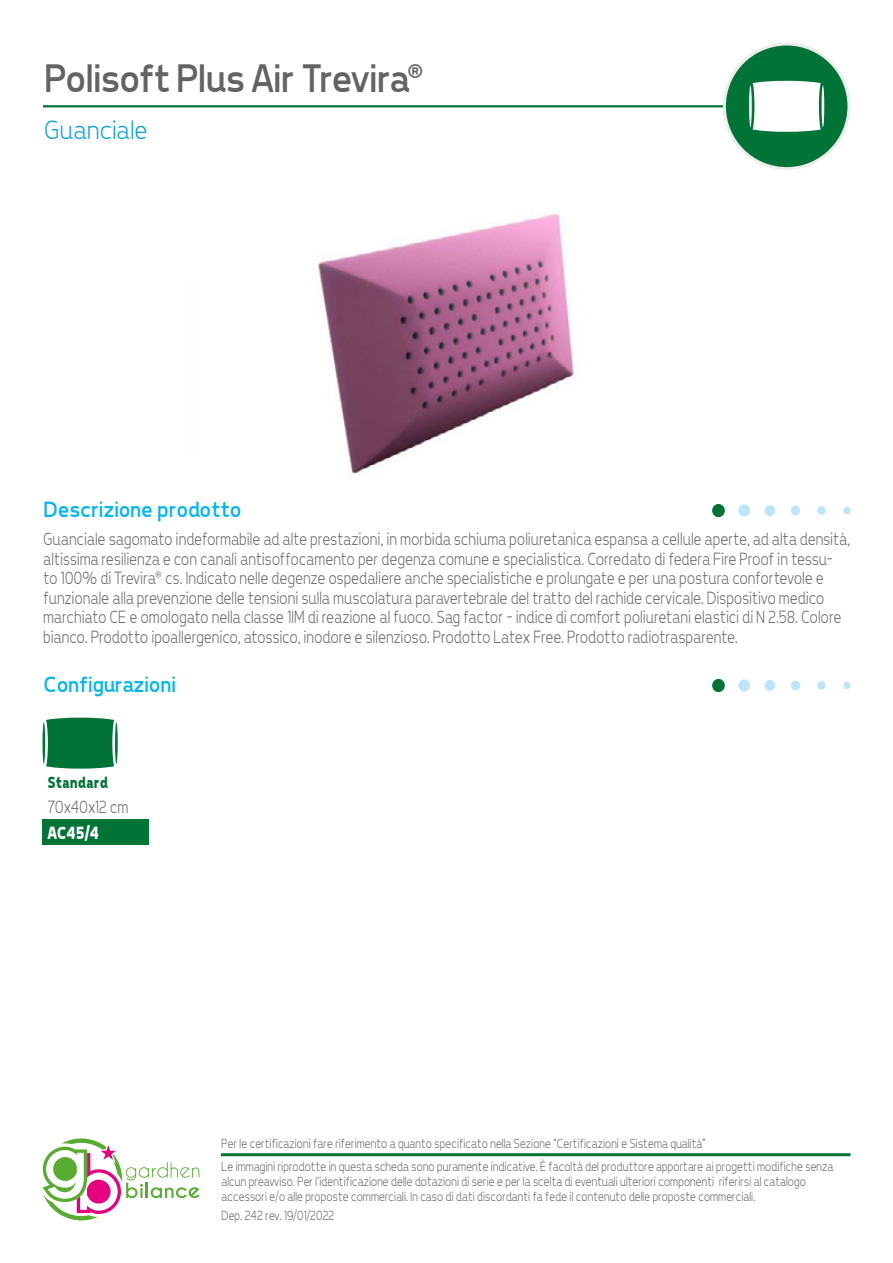
<style>
.page{position:relative;width:893px;height:1263px;background:#fff}
.page>*{position:absolute;margin:0;border:0;box-sizing:border-box;transform-origin:0 0}
.Titolo-Paragrafo{font:40.5px "Tepeno Sans";letter-spacing:-.02em;color:#646363}
.t1{font:300 27px "Tepeno Sans";letter-spacing:.01em;color:#009fe3}
.Titolo-Paragrafo-2{font:22.5px "Tepeno Sans";color:#00b6ed}
.t2{font:300 18px/19.5px "Tepeno Sans";color:#646363;scale:.9 1}
.t3{font:700 18px "Tepeno Sans";color:#fff;scale:.9 1}
.t4{font:700 16.5px "Tepeno Sans";letter-spacing:.01em;color:#007337;scale:.9 1}
.Testo-Min{font:300 13.5px/15px "Tepeno Sans";color:#646363;scale:.9 1}
</style>
<div class="page">
<hr style="left:43px;top:105px;width:739px;height:2px;background:#007337">
<div style="left:724px;top:44px;width:125px;height:125px;background:#007337;border-radius:50%"></div>
<div style="left:723px;top:43px;width:127px;height:127px;border:3px solid #ededed;border-radius:50%"></div>
<svg style="left:43px;top:1138px;width:157px;height:83px"></svg>
<svg style="left:753px;top:81px;width:68px;height:51px;background:#eff6f2"></svg>
<hr style="left:822px;top:85px;width:2px;height:42px;background:#fff;border-radius:50%">
<hr style="left:749px;top:85px;width:3px;height:42px;background:#fff;border-radius:50%">
<img style="left:318px;top:210px;width:256px;height:264px">
<hr style="left:221px;top:1153px;width:629px;height:3px;background:#007337">
<div style="left:843px;top:507px;width:7px;height:7px;background:#bce4fa;border-radius:50%"></div>
<div style="left:817px;top:506px;width:8px;height:9px;background:#bce4fa;border-radius:50%"></div>
<div style="left:791px;top:506px;width:9px;height:9px;background:#bce4fa;border-radius:50%"></div>
<div style="left:764px;top:505px;width:11px;height:11px;background:#bce4fa;border-radius:50%"></div>
<div style="left:738px;top:504px;width:12px;height:13px;background:#bce4fa;border-radius:50%"></div>
<div style="left:712px;top:504px;width:13px;height:13px;background:#007337;border-radius:50%"></div>
<div style="left:43px;top:820px;width:106px;height:25px;background:#007337"></div>
<svg style="left:46px;top:718px;width:68px;height:51px;background:#107b43"></svg>
<hr style="left:115px;top:722px;width:3px;height:42px;background:#007337;border-radius:50%">
<hr style="left:43px;top:722px;width:2px;height:42px;background:#007337;border-radius:50%">
<div style="left:843px;top:682px;width:7px;height:7px;background:#bce4fa;border-radius:50%"></div>
<div style="left:817px;top:681px;width:8px;height:9px;background:#bce4fa;border-radius:50%"></div>
<div style="left:791px;top:680px;width:9px;height:10px;background:#bce4fa;border-radius:50%"></div>
<div style="left:764px;top:680px;width:11px;height:11px;background:#bce4fa;border-radius:50%"></div>
<div style="left:738px;top:679px;width:12px;height:13px;background:#bce4fa;border-radius:50%"></div>
<div style="left:712px;top:679px;width:13px;height:13px;background:#007337;border-radius:50%"></div>
<p class="Titolo-Paragrafo" style="left:43px;top:55px;width:381px">Polisoft Plus Air Trevira<sup>®</sup></p>
<h2 class="t1" style="left:43px;top:114px;width:105px">Guanciale</h2>
<p class="Titolo-Paragrafo-2" style="left:43px;top:496px;width:199px">Descrizione prodotto</p>
<p class="t2" style="left:43px;top:529px;width:898px">Guanciale sagomato indeformabile ad alte prestazioni, in morbida schiuma poliuretanica espansa a cellule aperte, ad alta densità, altissima resilienza e con canali antisoffocamento per degenza comune e specialistica. Corredato di federa Fire Proof in tessu&shy;to 100% di Trevira<sup>®</sup> cs. Indicato nelle degenze ospedaliere anche specialistiche e prolungate e per una postura confortevole e funzionale alla prevenzione delle tensioni sulla muscolatura paravertebrale del tratto del rachide cervicale. Dispositivo medico marchiato CE e omologato nella classe 1IM di reazione al fuoco. Sag factor - indice di comfort poliuretani elastici di N 2.58. Colore bianco. Prodotto ipoallergenico, atossico, inodore e silenzioso. Prodotto Latex Free. Prodotto radiotrasparente.</p>
<p class="Titolo-Paragrafo-2" style="left:43px;top:671px;width:134px">Configurazioni</p>
<p class="t4" style="left:47px;top:773px;width:68px">Standard</p>
<p class="t2" style="left:47px;top:797px;width:91px">70x40x12 cm</p>
<p class="t3" style="left:47px;top:822px;width:59px">AC45/4</p>
<p class="Testo-Min" style="left:221px;top:1135px;width:539px">Per le certificazioni fare riferimento a quanto specificato nella Sezione “Certificazioni e Sistema qualità”</p>
<p class="Testo-Min" style="left:221px;top:1159px;width:681px">Le immagini riprodotte in questa scheda sono puramente indicative. È facoltà del produttore apportare ai progetti modifiche senza alcun preavviso. Per l’identificazione delle dotazioni di serie e per la scelta di eventuali ulteriori componenti riferirsi al catalogo accessori e/o alle proposte commerciali. In caso di dati discordanti fa fede il contenuto delle proposte commerciali.</p>
<p class="Testo-Min" style="left:221px;top:1208px;width:127px">Dep. 242 rev. 19/01/2022</p>
</div>
